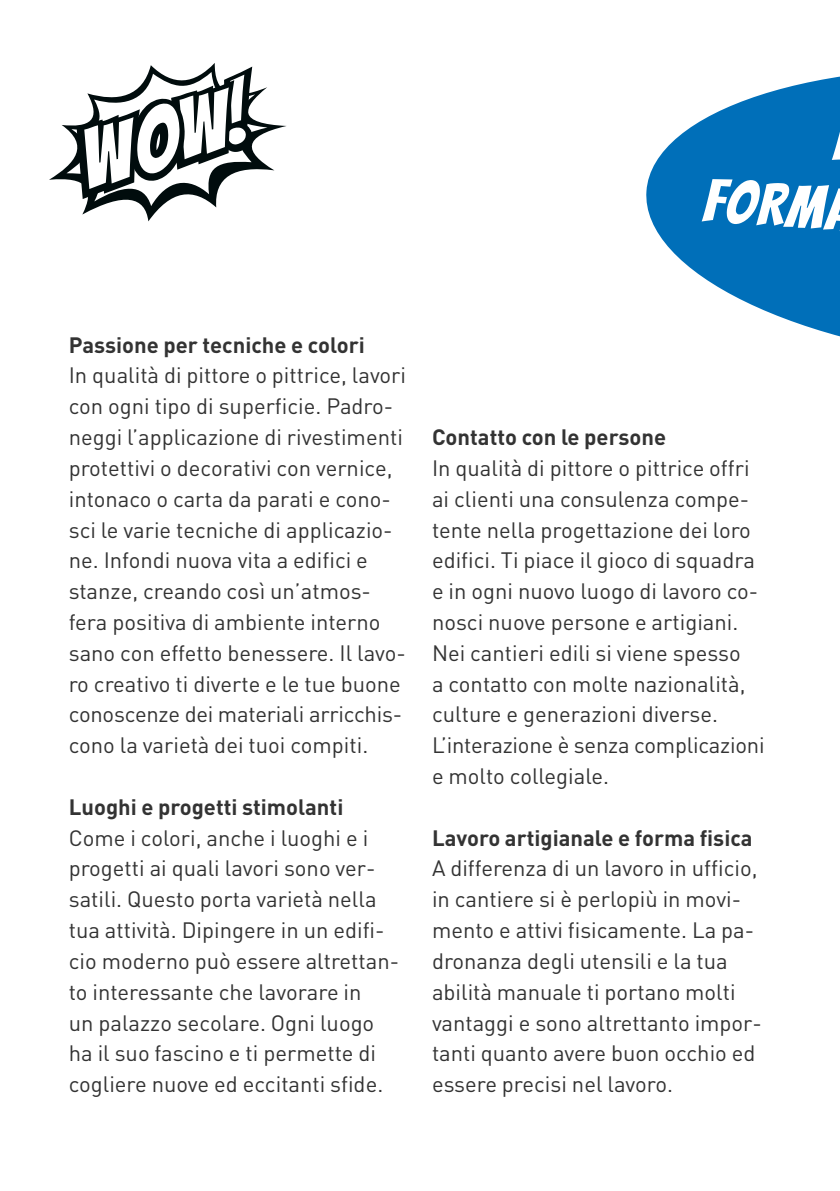
<style>
.page{position:relative;width:840px;height:1191px;background:#fff}
.page>*{position:absolute;margin:0;border:0;box-sizing:border-box;transform-origin:0 0}
.t1{font:59.8px "Bangers";color:#fff}
.t2{font:22px/30.8px "DIN Pro";color:#333}
.t3{font:700 22px "DIN Pro";color:#333}
</style>
<div class="page">
<svg style="left:49px;top:63px;width:237px;height:158px"></svg>
<svg style="left:646px;top:76px;width:193px;height:260px;fill:#006fb9"></svg>
<h1 class="t1" style="left:705px;top:166px;width:150px;rotate:4deg">FORMA</h1>
<p class="t3" style="left:69px;top:330px;width:297px">Passione per tecniche e colori</p>
<p class="t2" style="left:69px;top:359px;width:339px">In qualità di pittore o pittrice, lavori con ogni tipo di superficie. Padro&shy;neggi l’applicazione di rivestimenti protettivi o decorativi con vernice, intonaco o carta da parati e cono&shy;sci le varie tecniche di applicazio&shy;ne. Infondi nuova vita a edifici e stanze, creando così un’atmos&shy;fera positiva di ambiente interno sano con effetto benessere. Il lavo&shy;ro creativo ti diverte e le tue buone conoscenze dei materiali arricchis&shy;cono la varietà dei tuoi compiti.</p>
<p class="t3" style="left:69px;top:792px;width:276px">Luoghi e progetti stimolanti</p>
<p class="t2" style="left:69px;top:821px;width:331px">Come i colori, anche i luoghi e i progetti ai quali lavori sono ver&shy;satili. Questo porta varietà nella tua attività. Dipingere in un edifi&shy;cio moderno può essere altrettan&shy;to interessante che lavorare in<br>un palazzo secolare. Ogni luogo ha il suo fascino e ti permette di cogliere nuove ed eccitanti sfide.</p>
<p class="t3" style="left:432px;top:422px;width:235px">Contatto con le persone</p>
<p class="t2" style="left:432px;top:451px;width:334px">In qualità di pittore o pittrice offri ai clienti una consulenza compe&shy;tente nella progettazione dei loro edifici. Ti piace il gioco di squadra e in ogni nuovo luogo di lavoro co&shy;nosci nuove persone e artigiani.<br>Nei cantieri edili si viene spesso<br>a contatto con molte nazionalità, culture e generazioni diverse.<br>L’interazione è senza complicazioni e molto collegiale.</p>
<p class="t3" style="left:432px;top:822px;width:322px">Lavoro artigianale e forma fisica</p>
<p class="t2" style="left:432px;top:852px;width:331px">A differenza di un lavoro in ufficio, in cantiere si è perlopiù in movi&shy;mento e attivi fisicamente. La pa&shy;dronanza degli utensili e la tua abilità manuale ti portano molti vantaggi e sono altrettanto impor&shy;tanti quanto avere buon occhio ed essere precisi nel lavoro.</p>
</div>
